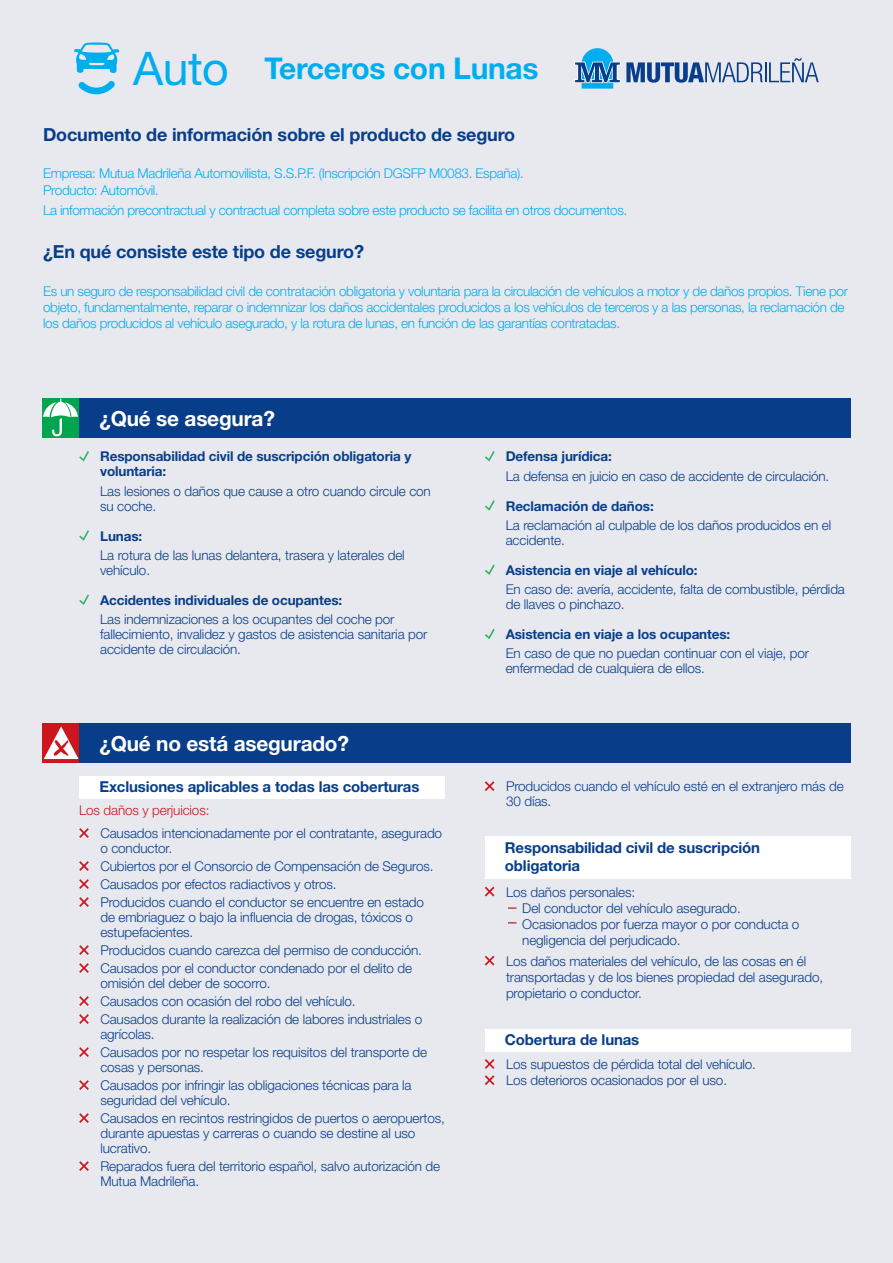
<style>
.page{position:relative;width:893px;height:1263px;background:#e8e9ef}
.page>*{position:absolute;margin:0;border:0;box-sizing:border-box;transform-origin:0 0}
.t1{font:46.35px "Helvetica Neue LT Std";color:#00aeef}
.t2{font:700 30px "Helvetica Neue LT Std";letter-spacing:-.01em;color:#00aeef}
.t3{font:700 20.85px "Helvetica Neue LT Std";letter-spacing:-.01em;color:#fff}
.t4{font:700 18px "Helvetica Neue LT Std";letter-spacing:-.01em;color:#083e89}
.t5{font:700 15px/18px "Helvetica Neue LT Std";letter-spacing:-.01em;color:#083e89}
.t6{font:300 13.5px/15px "Helvetica Neue LT Std";letter-spacing:-.01em;color:#083e89}
.t7{font:300 13.5px/16.2px "Helvetica Neue LT Std";letter-spacing:-.025em;color:#00aeef}
.t8{font:700 13.5px/15px "Helvetica Neue LT Std";letter-spacing:-.01em;color:#083e89}
.t9{font:300 13.5px "Helvetica Neue LT Std";letter-spacing:-.01em;color:#cd151d}
</style>
<div class="page">
<div style="left:43px;top:398px;width:808px;height:40px;background:#083e89"></div>
<div style="left:79px;top:776px;width:366px;height:22px;background:#fff"></div>
<svg style="left:79px;top:451px;width:10px;height:10px"></svg>
<svg style="left:79px;top:530px;width:10px;height:11px"></svg>
<svg style="left:79px;top:594px;width:10px;height:11px"></svg>
<svg style="left:79px;top:828px;width:10px;height:10px"></svg>
<svg style="left:79px;top:861px;width:10px;height:10px"></svg>
<svg style="left:79px;top:879px;width:10px;height:10px"></svg>
<svg style="left:79px;top:897px;width:10px;height:10px"></svg>
<svg style="left:79px;top:945px;width:10px;height:10px"></svg>
<svg style="left:79px;top:963px;width:10px;height:10px"></svg>
<svg style="left:79px;top:996px;width:10px;height:10px"></svg>
<svg style="left:79px;top:1014px;width:10px;height:10px"></svg>
<svg style="left:79px;top:1047px;width:10px;height:10px"></svg>
<svg style="left:79px;top:1080px;width:10px;height:10px"></svg>
<svg style="left:79px;top:1113px;width:10px;height:10px"></svg>
<svg style="left:79px;top:1161px;width:10px;height:10px"></svg>
<svg style="left:78px;top:81px;width:37px;height:13px"></svg>
<svg style="left:74px;top:42px;width:45px;height:31px"></svg>
<svg style="left:574px;top:48px;width:245px;height:41px"></svg>
<svg style="left:485px;top:451px;width:10px;height:10px"></svg>
<svg style="left:485px;top:500px;width:10px;height:11px"></svg>
<svg style="left:485px;top:564px;width:10px;height:11px"></svg>
<svg style="left:485px;top:629px;width:10px;height:10px"></svg>
<div style="left:485px;top:836px;width:365px;height:43px;background:#fff"></div>
<svg style="left:485px;top:887px;width:9px;height:9px"></svg>
<svg style="left:485px;top:956px;width:9px;height:9px"></svg>
<svg style="left:485px;top:781px;width:9px;height:10px"></svg>
<svg style="left:508px;top:907px;width:8px;height:2px"></svg>
<div style="left:485px;top:1029px;width:365px;height:23px;background:#fff"></div>
<svg style="left:485px;top:1059px;width:9px;height:10px"></svg>
<svg style="left:485px;top:1075px;width:9px;height:10px"></svg>
<div style="left:43px;top:724px;width:808px;height:39px;background:#083e89"></div>
<p class="t1" style="left:133px;top:41px;width:97px">Auto</p>
<p class="t2" style="left:264px;top:50px;width:276px">Terceros con Lunas</p>
<p class="t4" style="left:43px;top:123px;width:474px">Documento de información sobre el producto de seguro</p>
<p class="t7" style="left:43px;top:165px;width:482px">Empresa: Mutua Madrileña Automovilista, S.S.P.F. (Inscripción DGSFP M0083. España).</p>
<p class="t7" style="left:43px;top:181px;width:117px">Producto: Automóvil.</p>
<p class="t7" style="left:43px;top:202px;width:586px">La información precontractual y contractual completa sobre este producto se facilita en otros documentos.</p>
<p class="t4" style="left:43px;top:241px;width:322px">¿En qué consiste este tipo de seguro?</p>
<p class="t7" style="left:43px;top:283px;width:806px">Es un seguro de responsabilidad civil de contratación obligatoria y voluntaria para la circulación de vehículos a motor y de daños propios. Tiene por objeto, fundamentalmente, reparar o indemnizar los daños accidentales producidos a los vehículos de terceros y a las personas, la reclamación de los daños producidos al vehículo asegurado, y la rotura de lunas, en función de las garantías contratadas.</p>
<p class="t3" style="left:99px;top:405px;width:177px">¿Qué se asegura?</p>
<p class="t8" style="left:100px;top:449px;width:313px">Responsabilidad civil de suscripción obligatoria y voluntaria:</p>
<p class="t6" style="left:100px;top:483px;width:332px">Las lesiones o daños que cause a otro cuando circule con su coche.</p>
<p class="t8" style="left:100px;top:528px;width:44px">Lunas:</p>
<p class="t6" style="left:100px;top:547px;width:306px">La rotura de las lunas delantera, trasera y laterales del vehículo.</p>
<p class="t8" style="left:100px;top:592px;width:244px">Accidentes individuales de ocupantes:</p>
<p class="t6" style="left:100px;top:612px;width:329px">Las indemnizaciones a los ocupantes del coche por fallecimiento, invalidez y gastos de asistencia sanitaria por accidente de circulación.</p>
<p class="t3" style="left:99px;top:730px;width:251px">¿Qué no está asegurado?</p>
<p class="t5" style="left:99px;top:777px;width:321px">Exclusiones aplicables a todas las coberturas</p>
<p class="t9" style="left:79px;top:802px;width:132px">Los daños y perjuicios:</p>
<p class="t6" style="left:100px;top:825px;width:343px">Causados intencionadamente por el contratante, asegurado o conductor.</p>
<p class="t6" style="left:100px;top:858px;width:335px">Cubiertos por el Consorcio de Compensación de Seguros.</p>
<p class="t6" style="left:100px;top:876px;width:238px">Causados por efectos radiactivos y otros.</p>
<p class="t6" style="left:100px;top:894px;width:325px">Producidos cuando el conductor se encuentre en estado de embriaguez o bajo la influencia de drogas, tóxicos o estupefacientes.</p>
<p class="t6" style="left:100px;top:942px;width:323px">Producidos cuando carezca del permiso de conducción.</p>
<p class="t6" style="left:100px;top:960px;width:313px">Causados por el conductor condenado por el delito de omisión del deber de socorro.</p>
<p class="t6" style="left:100px;top:993px;width:257px">Causados con ocasión del robo del vehículo.</p>
<p class="t6" style="left:100px;top:1011px;width:323px">Causados durante la realización de labores industriales o agrícolas.</p>
<p class="t6" style="left:100px;top:1044px;width:328px">Causados por no respetar los requisitos del transporte de cosas y personas.</p>
<p class="t6" style="left:100px;top:1077px;width:313px">Causados por infringir las obligaciones técnicas para la seguridad del vehículo.</p>
<p class="t6" style="left:100px;top:1110px;width:346px">Causados en recintos restringidos de puertos o aeropuertos, durante apuestas y carreras o cuando se destine al uso lucrativo.</p>
<p class="t6" style="left:100px;top:1158px;width:341px">Reparados fuera del territorio español, salvo autorización de<br>Mutua Madrileña.</p>
<p class="t8" style="left:506px;top:449px;width:108px">Defensa jurídica:</p>
<p class="t6" style="left:506px;top:468px;width:325px">La defensa en juicio en caso de accidente de circulación.</p>
<p class="t8" style="left:506px;top:498px;width:150px">Reclamación de daños:</p>
<p class="t6" style="left:506px;top:517px;width:327px">La reclamación al culpable de los daños producidos en el accidente.</p>
<p class="t8" style="left:506px;top:562px;width:193px">Asistencia en viaje al vehículo:</p>
<p class="t6" style="left:506px;top:582px;width:341px">En caso de: avería, accidente, falta de combustible, pérdida de llaves o pinchazo.</p>
<p class="t8" style="left:506px;top:627px;width:226px">Asistencia en viaje a los ocupantes:</p>
<p class="t6" style="left:506px;top:646px;width:305px">En caso de que no puedan continuar con el viaje, por enfermedad de cualquiera de ellos.</p>
<p class="t6" style="left:506px;top:778px;width:339px">Producidos cuando el vehículo esté en el extranjero más de<br>30 días.</p>
<p class="t5" style="left:505px;top:838px;width:257px">Responsabilidad civil de suscripción obligatoria</p>
<p class="t6" style="left:506px;top:884px;width:131px">Los daños personales:</p>
<p class="t6" style="left:522px;top:900px;width:220px">Del conductor del vehículo asegurado.</p>
<p class="t6" style="left:522px;top:916px;width:279px">Ocasionados por fuerza mayor o por conducta o</p>
<p class="t6" style="left:522px;top:932px;width:160px">negligencia del perjudicado.</p>
<p class="t6" style="left:506px;top:952px;width:319px;line-height:16.2px">Los daños materiales del vehículo, de las cosas en él transportadas y de los bienes propiedad del asegurado, propietario o conductor.</p>
<p class="t5" style="left:505px;top:1030px;width:136px">Cobertura de lunas</p>
<p class="t6" style="left:506px;top:1056px;width:251px">Los supuestos de pérdida total del vehículo.</p>
<p class="t6" style="left:506px;top:1072px;width:223px">Los deterioros ocasionados por el uso.</p>
</div>
